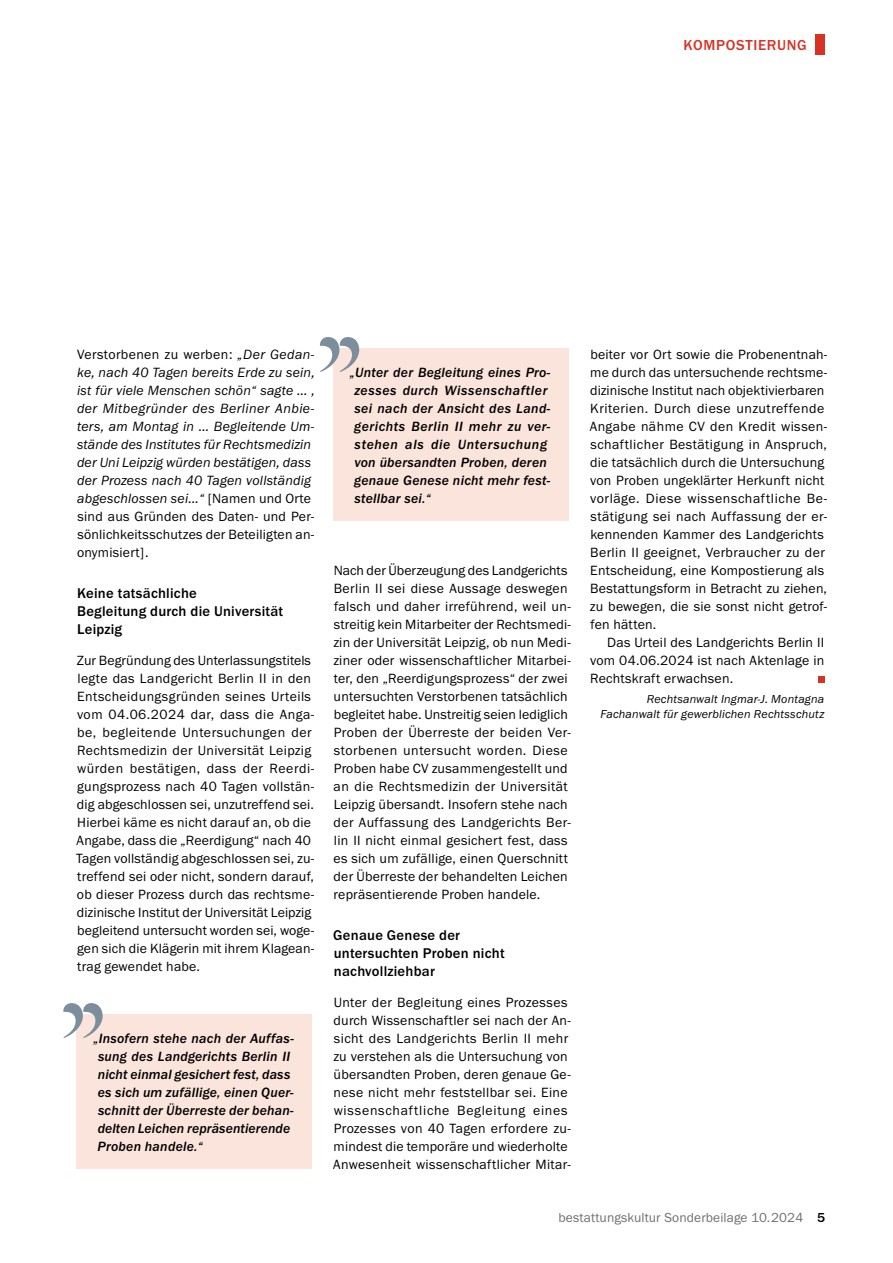
<style>
.page{position:relative;width:893px;height:1263px;background:#fff}
.page>*{position:absolute;margin:0;border:0;box-sizing:border-box;transform-origin:0 0}
.t1{font:500 15px "Franklin Gothic URW";letter-spacing:.045em;color:#d73224}
.t2{font:500 14.7px/18px "Franklin Gothic URW";letter-spacing:.015em;color:#000}
.t3{font:13.8px/18px "Franklin Gothic URW Boo";letter-spacing:.015em;color:#000}
.t4{font:13.8px/18px "Franklin Gothic URW Med Ita";letter-spacing:.02em;color:#000}
.t5{font:13.8px/18px "Franklin Gothic URW Boo Ita";letter-spacing:.015em;color:#000}
.t6{font:13.5px "Franklin Gothic URW Boo";letter-spacing:.01em;color:#6f6f6e}
.t7{font:12px/15px "Franklin Gothic URW Boo Ita";letter-spacing:.015em;color:#000;text-align:right}
.s1{font-family:"Franklin Gothic URW Boo Ita"}
.s2{font-family:"Franklin Gothic URW Boo"}
.s3{font-family:"Franklin Gothic URW";font-weight:500;color:#000}
</style>
<div class="page">
<div style="left:77px;top:1014px;width:235px;height:155px;background:#fae4db"></div>
<div style="left:333px;top:348px;width:235px;height:173px;background:#fae4db"></div>
<svg style="left:63px;top:1003px;width:40px;height:35px"></svg>
<svg style="left:319px;top:337px;width:40px;height:35px"></svg>
<div style="left:816px;top:34px;width:9px;height:21px;background:#d73224"></div>
<div style="left:818px;top:676px;width:7px;height:7px;background:#d73224"></div>
<p class="t1" style="left:684px;top:35px;width:125px">KOMPOSTIERUNG</p>
<p class="t3" style="left:77px;top:345px;width:239px">Verstorbenen zu werben: <span class="s1">„Der Gedan-</span></p>
<p class="t5" style="left:77px;top:363px;width:239px">ke, nach 40 Tagen bereits Erde zu sein, ist für viele Menschen schön“ sagte … , der Mitbegründer des Berliner Anbie&shy;ters, am Montag in … Begleitende Um&shy;stände des Institutes für Rechtsmedizin der Uni Leipzig würden bestätigen, dass der Prozess nach 40 Tagen vollständig abgeschlossen sei…“ <span class="s2">[Namen und Orte</span></p>
<p class="t3" style="left:77px;top:507px;width:239px;text-align:justify">sind aus Gründen des Daten- und Per&shy;sönlichkeitsschutzes der Beteiligten an&shy;onymisiert].</p>
<p class="t2" style="left:77px;top:584px;width:208px">Keine tatsächliche<br>Begleitung durch die Universität<br>Leipzig</p>
<p class="t3" style="left:76px;top:651px;width:240px">Zur Begründung des Unterlassungstitels legte das Landgericht Berlin II in den Entscheidungsgründen seines Urteils vom 04.06.2024 dar, dass die Anga&shy;be, begleitende Untersuchungen der Rechtsmedizin der Universität Leipzig würden bestätigen, dass der Reerdi&shy;gungsprozess nach 40 Tagen vollstän&shy;dig abgeschlossen sei, unzutreffend sei.<br>Hierbei käme es nicht darauf an, ob die Angabe, dass die „Reerdigung“ nach 40<br>Tagen vollständig abgeschlossen sei, zu&shy;treffend sei oder nicht, sondern darauf, ob dieser Prozess durch das rechtsme&shy;dizinische Institut der Universität Leipzig begleitend untersucht worden sei, woge&shy;gen sich die Klägerin mit ihrem Klagean&shy;trag gewendet habe.</p>
<p class="t4" style="left:93px;top:1030px;width:202px">„Insofern stehe nach der Auffas&shy;sung des Landgerichts Berlin II nicht einmal gesichert fest, dass es sich um zufällige, einen Quer&shy;schnitt der Überreste der behan&shy;delten Leichen repräsentierende<br>Proben handele.“</p>
<p class="t4" style="left:354px;top:364px;width:198px;text-indent:-4px">„Unter der Begleitung eines Pro&shy;zesses durch Wissenschaftler sei nach der Ansicht des Land&shy;gerichts Berlin II mehr zu ver&shy;stehen als die Untersuchung von übersandten Proben, deren genaue Genese nicht mehr fest&shy;stellbar sei.“</p>
<p class="t3" style="left:333px;top:561px;width:239px">Nach der Überzeugung des Landgerichts Berlin II sei diese Aussage deswegen falsch und daher irreführend, weil un&shy;streitig kein Mitarbeiter der Rechtsmedi&shy;zin der Universität Leipzig, ob nun Medi&shy;ziner oder wissenschaftlicher Mitarbei&shy;ter, den „Reerdigungsprozess“ der zwei untersuchten Verstorbenen tatsächlich begleitet habe. Unstreitig seien lediglich Proben der Überreste der beiden Ver&shy;storbenen untersucht worden. Diese Proben habe CV zusammengestellt und an die Rechtsmedizin der Universität Leipzig übersandt. Insofern stehe nach der Auffassung des Landgerichts Ber&shy;lin II nicht einmal gesichert fest, dass es sich um zufällige, einen Querschnitt der Überreste der behandelten Leichen repräsentierende Proben handele.</p>
<p class="t2" style="left:333px;top:926px;width:173px">Genaue Genese der untersuchten Proben nicht nachvollziehbar</p>
<p class="t3" style="left:333px;top:993px;width:239px">Unter der Begleitung eines Prozesses durch Wissenschaftler sei nach der An&shy;sicht des Landgerichts Berlin II mehr zu verstehen als die Untersuchung von übersandten Proben, deren genaue Ge&shy;nese nicht mehr feststellbar sei. Eine wissenschaftliche Begleitung eines Prozesses von 40 Tagen erfordere zu&shy;mindest die temporäre und wiederholte Anwesenheit wissenschaftlicher Mitar-</p>
<p class="t3" style="left:590px;top:345px;width:239px">beiter vor Ort sowie die Probenentnah&shy;me durch das untersuchende rechtsme&shy;dizinische Institut nach objektivierbaren Kriterien. Durch diese unzutreffende Angabe nähme CV den Kredit wissen&shy;schaftlicher Bestätigung in Anspruch, die tatsächlich durch die Untersuchung von Proben ungeklärter Herkunft nicht vorläge. Diese wissenschaftliche Be&shy;stätigung sei nach Auffassung der er&shy;kennenden Kammer des Landgerichts Berlin II geeignet, Verbraucher zu der Entscheidung, eine Kompostierung als Bestattungsform in Betracht zu ziehen, zu bewegen, die sie sonst nicht getrof&shy;fen hätten.</p>
<p class="t3" style="left:590px;top:633px;width:236px;text-align:justify;text-indent:17px">Das Urteil des Landgerichts Berlin II vom 04.06.2024 ist nach Aktenlage in Rechtskraft erwachsen.</p>
<p class="t7" style="left:600px;top:691px;width:226px">Rechtsanwalt Ingmar-J. Montagna<br>Fachanwalt für gewerblichen Rechtsschutz</p>
<p class="t6" style="left:558px;top:1209px;width:268px">bestattungskultur Sonderbeilage 10.2024 <span class="s3">5</span></p>
</div>
